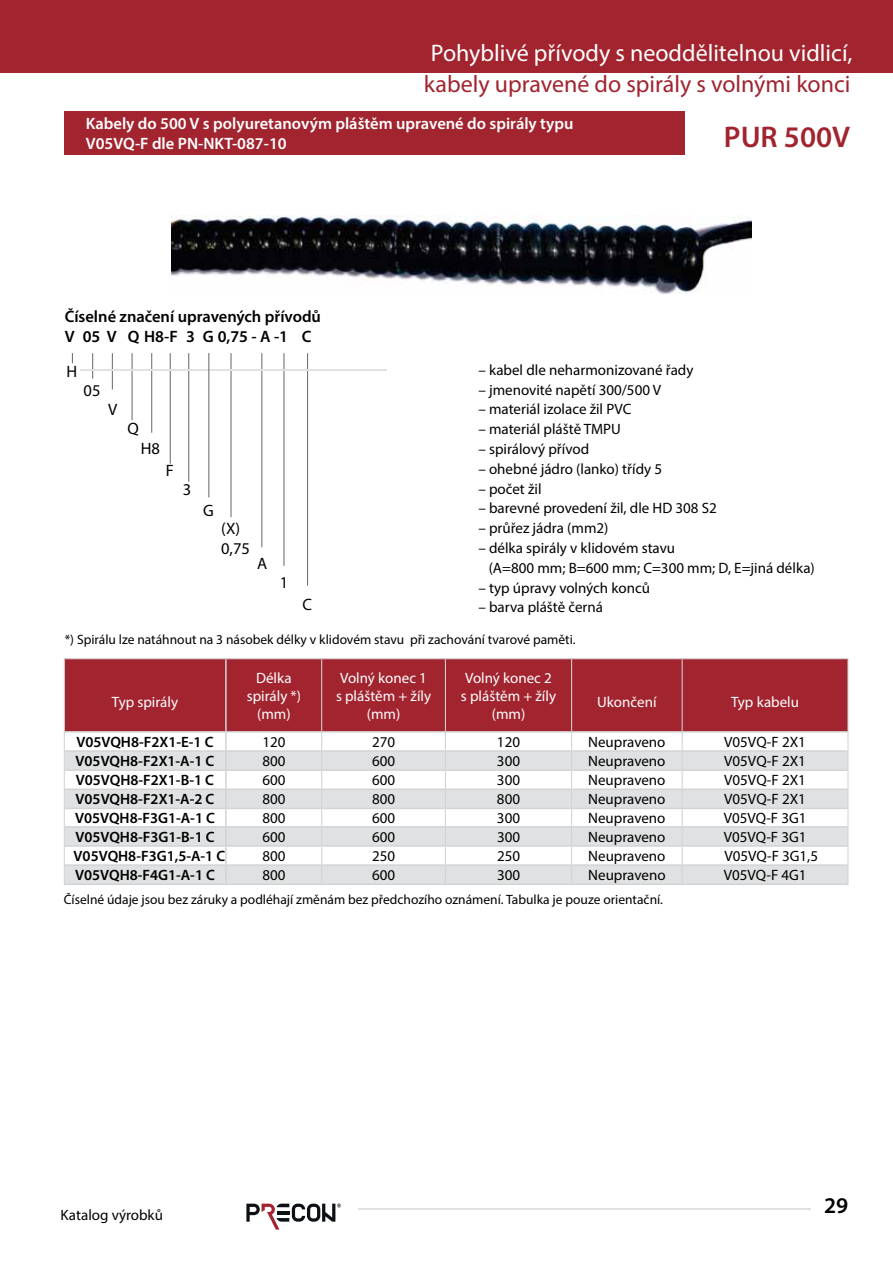
<style>
.page{position:relative;width:893px;height:1263px;background:#fff}
.page>*{position:absolute;margin:0;border:0;box-sizing:border-box;transform-origin:0 0}
.t1{font:600 30px "Myriad Pro";color:#a1242f}
.t2{font:24px "Myriad Pro";color:#fff}
.t3{font:24px "Myriad Pro";color:#a1242f}
.t4{font:600 22.5px "Myriad Pro";color:#000}
.t5{font:600 16.5px/19.8px "Myriad Pro";color:#fff}
.t6{font:600 16.5px/19.8px "Myriad Pro";color:#000}
.t7{font:16.5px/19.8px "Myriad Pro";color:#000}
.t8{font:15px/19.8px "Myriad Pro";color:#000}
.t9{font:600 15px "Myriad Pro";color:#000}
.t10{font:15px/18px "Myriad Pro";color:#fff;text-align:center}
.t11{font:13.5px "Myriad Pro";color:#000}
</style>
<div class="page">
<div style="left:0;top:0;width:893px;height:72px;background:#a1242f"></div>
<svg style="left:246px;top:1203px;width:95px;height:26px"></svg>
<div style="left:64px;top:111px;width:621px;height:43px;background:#a1242f"></div>
<div style="left:65px;top:659px;width:782px;height:72px;background:#a1242f"></div>
<hr style="left:64px;top:658px;width:162px;height:1px;background:#d1d3d4">
<hr style="left:64px;top:659px;width:1px;height:73px;background:#d1d3d4">
<hr style="left:226px;top:658px;width:96px;height:1px;background:#d1d3d4">
<hr style="left:322px;top:658px;width:123px;height:1px;background:#d1d3d4">
<hr style="left:321px;top:659px;width:1px;height:72px;background:#d1d3d4">
<hr style="left:445px;top:658px;width:127px;height:1px;background:#d1d3d4">
<hr style="left:445px;top:659px;width:1px;height:72px;background:#d1d3d4">
<hr style="left:572px;top:658px;width:110px;height:1px;background:#d1d3d4">
<hr style="left:571px;top:659px;width:1px;height:72px;background:#d1d3d4">
<hr style="left:682px;top:658px;width:166px;height:1px;background:#d1d3d4">
<hr style="left:682px;top:659px;width:1px;height:72px;background:#d1d3d4">
<hr style="left:847px;top:659px;width:1px;height:73px;background:#d1d3d4">
<hr style="left:225px;top:659px;width:2px;height:72px;background:#d1d3d4">
<hr style="left:65px;top:731px;width:161px;height:2px;background:#d1d3d4">
<hr style="left:226px;top:731px;width:96px;height:2px;background:#d1d3d4">
<hr style="left:322px;top:731px;width:123px;height:2px;background:#d1d3d4">
<hr style="left:445px;top:731px;width:127px;height:2px;background:#d1d3d4">
<hr style="left:572px;top:731px;width:110px;height:2px;background:#d1d3d4">
<hr style="left:682px;top:731px;width:165px;height:2px;background:#d1d3d4">
<svg style="left:64px;top:732px;width:784px;height:151px"></svg>
<hr style="left:322px;top:864px;width:123px;height:2px;background:#d1d3d4">
<hr style="left:445px;top:864px;width:127px;height:2px;background:#d1d3d4">
<hr style="left:572px;top:864px;width:110px;height:2px;background:#d1d3d4">
<hr style="left:682px;top:864px;width:165px;height:2px;background:#d1d3d4">
<hr style="left:64px;top:883px;width:162px;height:2px;background:#d1d3d4">
<hr style="left:226px;top:883px;width:96px;height:2px;background:#d1d3d4">
<hr style="left:322px;top:883px;width:123px;height:2px;background:#d1d3d4">
<hr style="left:445px;top:883px;width:127px;height:2px;background:#d1d3d4">
<hr style="left:572px;top:883px;width:110px;height:2px;background:#d1d3d4">
<hr style="left:682px;top:883px;width:166px;height:2px;background:#d1d3d4">
<img style="left:172px;top:216px;width:579px;height:77px">
<hr style="left:307px;top:353px;width:1px;height:233px;background:#6d6e71">
<hr style="left:283px;top:353px;width:1px;height:213px;background:#6d6e71">
<hr style="left:261px;top:353px;width:1px;height:194px;background:#6d6e71">
<hr style="left:230px;top:353px;width:2px;height:164px;background:#6d6e71">
<hr style="left:188px;top:353px;width:1px;height:129px;background:#6d6e71">
<hr style="left:170px;top:353px;width:1px;height:111px;background:#6d6e71">
<hr style="left:151px;top:353px;width:1px;height:80px;background:#6d6e71">
<hr style="left:132px;top:353px;width:1px;height:67px;background:#6d6e71">
<hr style="left:112px;top:353px;width:1px;height:36px;background:#6d6e71">
<svg style="left:92px;top:353px;width:1px;height:26px"></svg>
<hr style="left:81px;top:369px;width:306px;height:1px;background:#e0e1e2">
<hr style="left:208px;top:353px;width:1px;height:144px;background:#6d6e71">
<hr style="left:358px;top:1209px;width:452px;height:1px;background:#e0e1e2">
<h2 class="t2" style="left:431px;top:38px;width:423px">Pohyblivé přívody s neoddělitelnou vidlicí,</h2>
<h2 class="t3" style="left:424px;top:70px;width:428px">kabely upravené do spirály s volnými konci</h2>
<p class="t5" style="left:86px;top:113px;width:489px">Kabely do 500 V s polyuretanovým pláštěm upravené do spirály typu<br>V05VQ-F dle PN-NKT-087-10</p>
<h1 class="t1" style="left:724px;top:118px;width:128px">PUR 500V</h1>
<p class="t6" style="left:65px;top:306px;width:258px">Číselné značení upravených přívodů<br>V 05 V Q H8-F 3 G 0,75 - A -1 C</p>
<p class="t7" style="left:66px;top:361px;width:12px">H</p>
<p class="t7" style="left:84px;top:381px;width:18px">05</p>
<p class="t7" style="left:108px;top:399px;width:11px">V</p>
<p class="t7" style="left:127px;top:418px;width:13px">Q</p>
<p class="t7" style="left:141px;top:438px;width:21px">H8</p>
<p class="t7" style="left:166px;top:460px;width:10px">F</p>
<p class="t7" style="left:183px;top:480px;width:10px">3</p>
<p class="t7" style="left:221px;top:519px;width:30px">(X)<br>0,75</p>
<p class="t7" style="left:257px;top:553px;width:12px">A</p>
<p class="t7" style="left:280px;top:573px;width:10px">1</p>
<p class="t7" style="left:303px;top:594px;width:11px">C</p>
<p class="t7" style="left:203px;top:500px;width:12px">G</p>
<p class="t8" style="left:478px;top:360px;width:217px">– kabel dle neharmonizované řady</p>
<p class="t8" style="left:478px;top:379px;width:184px">– jmenovité napětí 300/500 V</p>
<p class="t8" style="left:478px;top:399px;width:155px">– materiál izolace žil PVC</p>
<p class="t8" style="left:478px;top:419px;width:144px">– materiál pláště TMPU</p>
<p class="t8" style="left:478px;top:439px;width:112px">– spirálový přívod</p>
<p class="t8" style="left:478px;top:459px;width:185px">– ohebné jádro (lanko) třídy 5</p>
<p class="t8" style="left:478px;top:478px;width:65px">– počet žil</p>
<p class="t8" style="left:478px;top:498px;width:240px">– barevné provedení žil, dle HD 308 S2</p>
<p class="t8" style="left:478px;top:518px;width:132px">– průřez jádra (mm2)</p>
<p class="t8" style="left:489px;top:538px;width:327px;text-indent:-10px">– délka spirály v klidovém stavu<br>(A=800 mm; B=600 mm; C=300 mm; D, E=jiná délka)</p>
<p class="t8" style="left:478px;top:577px;width:173px">– typ úpravy volných konců</p>
<p class="t8" style="left:478px;top:597px;width:126px">– barva pláště černá</p>
<p class="t11" style="left:65px;top:631px;width:512px">*) Spirálu lze natáhnout na 3 násobek délky v klidovém stavu při zachování tvarové paměti.</p>
<p class="t10" style="left:112px;top:693px;width:68px">Typ spirály</p>
<p class="t10" style="left:247px;top:668px;width:56px">Délka spirály *) (mm)</p>
<p class="t10" style="left:336px;top:668px;width:97px">Volný konec 1 s pláštěm + žíly (mm)</p>
<p class="t10" style="left:461px;top:668px;width:97px">Volný konec 2 s pláštěm + žíly (mm)</p>
<p class="t10" style="left:597px;top:693px;width:61px">Ukončení</p>
<p class="t10" style="left:731px;top:693px;width:70px">Typ kabelu</p>
<p class="t9" style="left:76px;top:732px;width:139px">V05VQH8-F2X1-E-1 C</p>
<p class="t8" style="left:262px;top:732px;width:25px">120</p>
<p class="t8" style="left:372px;top:732px;width:25px">270</p>
<p class="t8" style="left:497px;top:732px;width:25px">120</p>
<p class="t8" style="left:588px;top:732px;width:79px">Neupraveno</p>
<p class="t8" style="left:724px;top:732px;width:83px">V05VQ-F 2X1</p>
<p class="t9" style="left:76px;top:752px;width:140px">V05VQH8-F2X1-A-1 C</p>
<p class="t8" style="left:262px;top:751px;width:25px">800</p>
<p class="t8" style="left:372px;top:751px;width:25px">600</p>
<p class="t8" style="left:497px;top:751px;width:25px">300</p>
<p class="t8" style="left:588px;top:751px;width:79px">Neupraveno</p>
<p class="t8" style="left:724px;top:751px;width:83px">V05VQ-F 2X1</p>
<p class="t9" style="left:76px;top:771px;width:140px">V05VQH8-F2X1-B-1 C</p>
<p class="t8" style="left:262px;top:770px;width:25px">600</p>
<p class="t8" style="left:372px;top:770px;width:25px">600</p>
<p class="t8" style="left:497px;top:770px;width:25px">300</p>
<p class="t8" style="left:588px;top:770px;width:79px">Neupraveno</p>
<p class="t8" style="left:724px;top:770px;width:83px">V05VQ-F 2X1</p>
<p class="t9" style="left:76px;top:790px;width:140px">V05VQH8-F2X1-A-2 C</p>
<p class="t8" style="left:262px;top:789px;width:25px">800</p>
<p class="t8" style="left:372px;top:789px;width:25px">800</p>
<p class="t8" style="left:497px;top:789px;width:25px">800</p>
<p class="t8" style="left:588px;top:789px;width:79px">Neupraveno</p>
<p class="t8" style="left:724px;top:789px;width:83px">V05VQ-F 2X1</p>
<p class="t9" style="left:75px;top:809px;width:141px">V05VQH8-F3G1-A-1 C</p>
<p class="t8" style="left:262px;top:808px;width:25px">800</p>
<p class="t8" style="left:372px;top:808px;width:25px">600</p>
<p class="t8" style="left:497px;top:808px;width:25px">300</p>
<p class="t8" style="left:588px;top:808px;width:79px">Neupraveno</p>
<p class="t8" style="left:724px;top:808px;width:84px">V05VQ-F 3G1</p>
<p class="t9" style="left:75px;top:827px;width:141px">V05VQH8-F3G1-B-1 C</p>
<p class="t8" style="left:262px;top:827px;width:25px">600</p>
<p class="t8" style="left:372px;top:827px;width:25px">600</p>
<p class="t8" style="left:497px;top:827px;width:25px">300</p>
<p class="t8" style="left:588px;top:827px;width:79px">Neupraveno</p>
<p class="t8" style="left:724px;top:827px;width:84px">V05VQ-F 3G1</p>
<p class="t9" style="left:74px;top:847px;width:153px">V05VQH8-F3G1,5-A-1 C</p>
<p class="t8" style="left:262px;top:846px;width:25px">800</p>
<p class="t8" style="left:372px;top:846px;width:25px">250</p>
<p class="t8" style="left:497px;top:846px;width:25px">250</p>
<p class="t8" style="left:588px;top:846px;width:79px">Neupraveno</p>
<p class="t8" style="left:724px;top:846px;width:95px">V05VQ-F 3G1,5</p>
<p class="t9" style="left:75px;top:866px;width:141px">V05VQH8-F4G1-A-1 C</p>
<p class="t8" style="left:262px;top:865px;width:25px">800</p>
<p class="t8" style="left:372px;top:865px;width:25px">600</p>
<p class="t8" style="left:497px;top:865px;width:25px">300</p>
<p class="t8" style="left:588px;top:865px;width:79px">Neupraveno</p>
<p class="t8" style="left:724px;top:865px;width:84px">V05VQ-F 4G1</p>
<p class="t11" style="left:64px;top:891px;width:601px">Číselné údaje jsou bez záruky a podléhají změnám bez předchozího oznámení. Tabulka je pouze orientační.</p>
<p class="t8" style="left:61px;top:1205px;width:104px">Katalog výrobků</p>
<h3 class="t4" style="left:824px;top:1191px;width:26px">29</h3>
</div>
